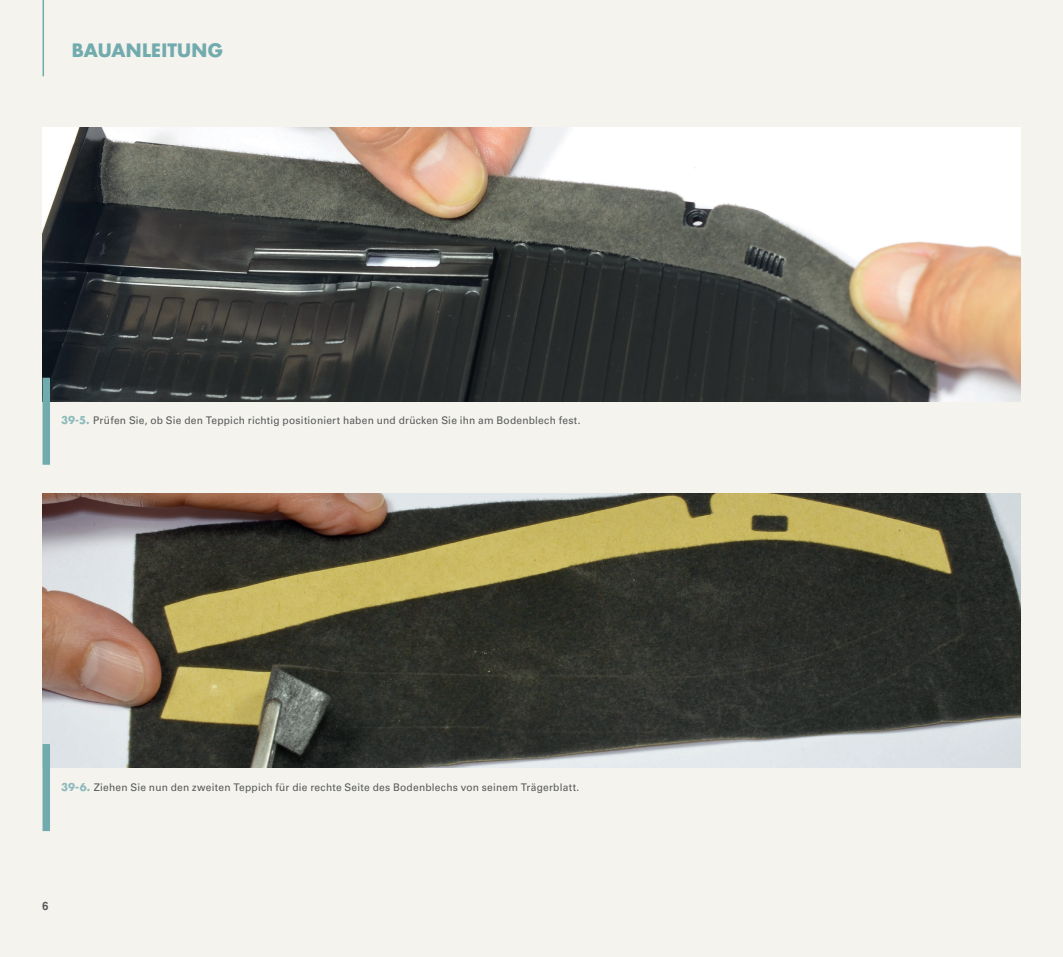
<style>
.page{position:relative;width:1063px;height:957px;background:#f4f3ed}
.page>*{position:absolute;margin:0;border:0;box-sizing:border-box;transform-origin:0 0}
.t1{font:700 18px "Futura Std";letter-spacing:.015em;color:#72abae}
.t2{font:12px "Coolvetica Rg";color:#57585a}
.MONTAGGIO_DIDA{font:10.5px "Univers LT Std";letter-spacing:.02em;color:#57585a}
.s1{font-family:"Futura Std";font-weight:700;color:#8ebabc}
</style>
<div class="page">
<img style="left:43px;top:128px;width:977px;height:274px">
<img style="left:43px;top:493px;width:977px;height:274px">
<div style="left:43px;top:378px;width:7px;height:87px;background:#72abae"></div>
<div style="left:43px;top:744px;width:7px;height:87px;background:#72abae"></div>
<hr style="left:43px;top:0;width:1px;height:76px;background:#72abae">
<h1 class="t1" style="left:72px;top:39px;width:153px">BAUANLEITUNG</h1>
<p class="MONTAGGIO_DIDA" style="left:61px;top:414px;width:521px"><span class="s1">39-5.</span> Prüfen Sie, ob Sie den Teppich richtig positioniert haben und drücken Sie ihn am Bodenblech fest.</p>
<p class="MONTAGGIO_DIDA" style="left:61px;top:781px;width:520px"><span class="s1">39-6.</span> Ziehen Sie nun den zweiten Teppich für die rechte Seite des Bodenblechs von seinem Trägerblatt.</p>
<p class="t2" style="left:43px;top:898px;width:7px">6</p>
</div>
